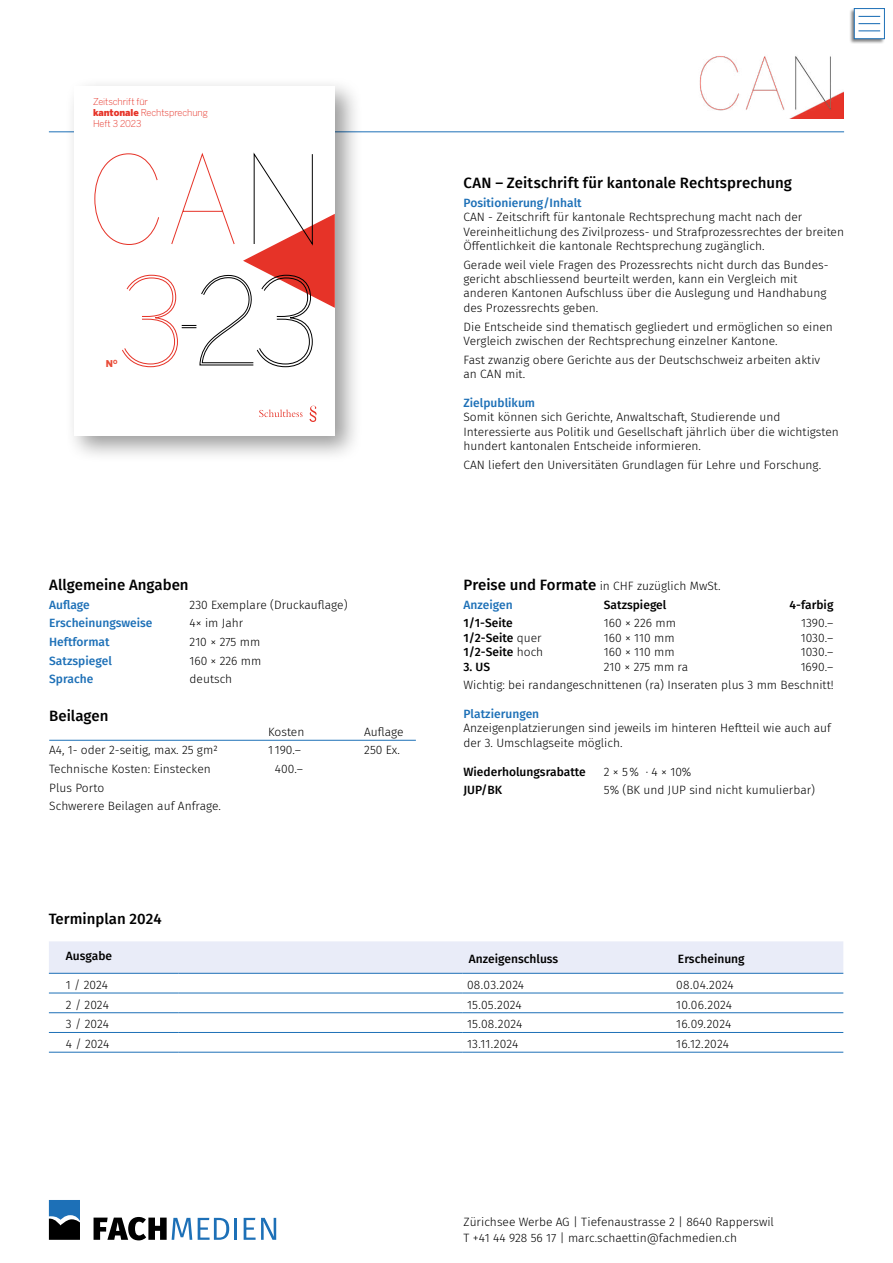
<style>
.page{position:relative;width:893px;height:1263px;background:#fff}
.page>*{position:absolute;margin:0;border:0;box-sizing:border-box;transform-origin:0 0}
.t1{font:500 15px "Fira Sans";color:#000}
.t2{font:300 12px/14.4px "Fira Sans";color:#000}
.t3{font:500 12px "Fira Sans";color:#000}
.t4{font:500 12px "Fira Sans";color:#1d70b7}
.t5{font:300 9.45px/11.2px "Benton Sans";letter-spacing:-.01em;color:#e63328}
.t6{font:900 9.3px "Benton Sans";color:#e94c38}
.s1{font-weight:900}
.s2{font-weight:500;font-size:15px}
.s3{font-weight:500;color:#1d70b7}
.s4{font-weight:300}
</style>
<div class="page">
<hr style="left:49px;top:131px;width:795px;height:1px;background:#1d70b7">
<img style="left:699px;top:56px;width:144px;height:63px">
<hr style="left:49px;top:740px;width:367px;height:1px;background:#1d70b7">
<div style="left:49px;top:941px;width:794px;height:32px;background:#e9ecf8"></div>
<hr style="left:49px;top:973px;width:129px;height:1px;background:#1d70b7">
<hr style="left:178px;top:973px;width:285px;height:1px;background:#1d70b7">
<hr style="left:463px;top:973px;width:209px;height:1px;background:#1d70b7">
<hr style="left:672px;top:973px;width:171px;height:1px;background:#1d70b7">
<hr style="left:49px;top:993px;width:129px;height:1px;background:#1d70b7">
<hr style="left:178px;top:993px;width:285px;height:1px;background:#1d70b7">
<hr style="left:463px;top:993px;width:209px;height:1px;background:#1d70b7">
<hr style="left:672px;top:993px;width:171px;height:1px;background:#1d70b7">
<hr style="left:49px;top:1012px;width:129px;height:1px;background:#1d70b7">
<hr style="left:178px;top:1012px;width:285px;height:1px;background:#1d70b7">
<hr style="left:463px;top:1012px;width:209px;height:1px;background:#1d70b7">
<hr style="left:672px;top:1012px;width:171px;height:1px;background:#1d70b7">
<hr style="left:49px;top:1032px;width:129px;height:1px;background:#1d70b7">
<hr style="left:178px;top:1032px;width:285px;height:1px;background:#1d70b7">
<hr style="left:463px;top:1032px;width:209px;height:1px;background:#1d70b7">
<hr style="left:672px;top:1032px;width:171px;height:1px;background:#1d70b7">
<hr style="left:49px;top:1052px;width:129px;height:1px;background:#1d70b7">
<hr style="left:178px;top:1052px;width:285px;height:1px;background:#1d70b7">
<hr style="left:463px;top:1052px;width:209px;height:1px;background:#1d70b7">
<hr style="left:672px;top:1052px;width:171px;height:1px;background:#1d70b7">
<div style="left:65px;top:76px;width:298px;height:387px;background:#000;opacity:.4"></div>
<div style="left:74px;top:86px;width:261px;height:350px;background:#fff"></div>
<svg style="left:259px;top:409px;width:43px;height:8px"></svg>
<svg style="left:310px;top:406px;width:7px;height:16px"></svg>
<svg style="left:94px;top:153px;width:241px;height:214px"></svg>
<svg style="left:335px;top:435px;width:5px;height:5px"></svg>
<div style="left:849px;top:8px;width:36px;height:36px;background:#000;opacity:.5"></div>
<div style="left:854px;top:9px;width:30px;height:30px;background:#fff;border:1px solid #1d70b7"></div>
<svg style="left:858px;top:16px;width:22px;height:1px"></svg>
<svg style="left:858px;top:30px;width:22px;height:1px"></svg>
<svg style="left:858px;top:23px;width:22px;height:1px"></svg>
<svg style="left:49px;top:1200px;width:31px;height:40px"></svg>
<svg style="left:94px;top:1217px;width:98px;height:23px"></svg>
<svg style="left:198px;top:1218px;width:31px;height:22px"></svg>
<hr style="left:234px;top:1218px;width:3px;height:22px;background:#1d70b7">
<svg style="left:244px;top:1218px;width:32px;height:22px"></svg>
<p class="t5" style="left:93px;top:95px;width:116px">Zeitschrift für<br><span class="s1">kantonale</span> Rechtsprechung<br>Heft 3 2023</p>
<p class="t6" style="left:106px;top:358px;width:13px">N<sup>O</sup></p>
<p class="t1" style="left:49px;top:573px;width:141px">Allgemeine Angaben</p>
<p class="t4" style="left:49px;top:595px;width:42px">Auflage</p>
<p class="t2" style="left:190px;top:597px;width:159px">230 Exemplare (Druckauflage)</p>
<p class="t4" style="left:49px;top:613px;width:105px">Erscheinungsweise</p>
<p class="t2" style="left:190px;top:616px;width:55px">4× im Jahr</p>
<p class="t4" style="left:49px;top:632px;width:62px">Heftformat</p>
<p class="t2" style="left:190px;top:634px;width:72px">210 × 275 mm</p>
<p class="t4" style="left:49px;top:651px;width:64px">Satzspiegel</p>
<p class="t2" style="left:190px;top:653px;width:73px">160 × 226 mm</p>
<p class="t4" style="left:49px;top:669px;width:46px">Sprache</p>
<p class="t2" style="left:190px;top:672px;width:44px">deutsch</p>
<p class="t1" style="left:49px;top:704px;width:61px">Beilagen</p>
<p class="t2" style="left:268px;top:724px;width:38px">Kosten</p>
<p class="t2" style="left:364px;top:724px;width:41px">Auflage</p>
<p class="t2" style="left:49px;top:743px;width:170px">A4, 1- oder 2-seitig, max. 25 gm2</p>
<p class="t2" style="left:268px;top:743px;width:34px">1 190.–</p>
<p class="t2" style="left:364px;top:743px;width:37px">250 Ex.</p>
<p class="t2" style="left:49px;top:762px;width:163px">Technische Kosten: Einstecken</p>
<p class="t2" style="left:275px;top:762px;width:30px">400.–</p>
<p class="t2" style="left:49px;top:778px;width:173px;line-height:18.6px">Plus Porto<br>Schwerere Beilagen auf Anfrage.</p>
<p class="t1" style="left:49px;top:906px;width:114px">Terminplan 2024</p>
<p class="t1" style="left:463px;top:171px;width:330px">CAN – Zeitschrift für kantonale Rechtsprechung</p>
<p class="t4" style="left:463px;top:193px;width:120px">Positionierung/Inhalt</p>
<p class="t2" style="left:463px;top:210px;width:382px">CAN - Zeitschrift für kantonale Rechtsprechung macht nach der<br>Vereinheitlichung des Zivilprozess- und Strafprozessrechtes der breiten<br>Öffentlichkeit die kantonale Rechtsprechung zugänglich.</p>
<p class="t2" style="left:463px;top:257px;width:366px">Gerade weil viele Fragen des Prozessrechts nicht durch das Bundes&shy;gericht abschliessend beurteilt werden, kann ein Vergleich mit anderen Kantonen Aufschluss über die Auslegung und Handhabung des Prozessrechts geben.</p>
<p class="t2" style="left:463px;top:319px;width:371px">Die Entscheide sind thematisch gegliedert und ermöglichen so einen<br>Vergleich zwischen der Rechtsprechung einzelner Kantone.</p>
<p class="t2" style="left:463px;top:352px;width:358px">Fast zwanzig obere Gerichte aus der Deutschschweiz arbeiten aktiv an CAN mit.</p>
<p class="t4" style="left:463px;top:393px;width:73px">Zielpublikum</p>
<p class="t2" style="left:463px;top:410px;width:377px">Somit können sich Gerichte, Anwaltschaft, Studierende und<br>Interessierte aus Politik und Gesellschaft jährlich über die wichtigsten hundert kantonalen Entscheide informieren.</p>
<p class="t2" style="left:463px;top:457px;width:359px">CAN liefert den Universitäten Grundlagen für Lehre und Forschung.</p>
<p class="t2" style="left:463px;top:576px;width:258px;line-height:18.6px"><span class="s2">Preise und Formate</span> in CHF zuzüglich MwSt.<br><span class="s3">Anzeigen</span></p>
<p class="t3" style="left:604px;top:595px;width:64px">Satzspiegel</p>
<p class="t3" style="left:790px;top:595px;width:45px">4-farbig</p>
<p class="t3" style="left:463px;top:613px;width:51px">1/1-Seite</p>
<p class="t2" style="left:604px;top:616px;width:74px">160 × 226 mm</p>
<p class="t2" style="left:801px;top:616px;width:34px">1390.–</p>
<p class="t3" style="left:463px;top:628px;width:80px">1/2-Seite <span class="s4">quer</span></p>
<p class="t2" style="left:604px;top:630px;width:72px">160 × 110 mm</p>
<p class="t2" style="left:801px;top:630px;width:34px">1030.–</p>
<p class="t3" style="left:463px;top:642px;width:81px">1/2-Seite <span class="s4">hoch</span></p>
<p class="t2" style="left:604px;top:645px;width:72px">160 × 110 mm</p>
<p class="t2" style="left:801px;top:645px;width:34px">1030.–</p>
<p class="t3" style="left:463px;top:657px;width:28px">3. US</p>
<p class="t2" style="left:604px;top:659px;width:86px">210 × 275 mm ra</p>
<p class="t2" style="left:463px;top:657px;width:372px;line-height:18.6px;text-align:right">1690.–<br>Wichtig: bei randangeschnittenen (ra) Inseraten plus 3 mm Beschnitt!</p>
<p class="t4" style="left:463px;top:704px;width:77px">Platzierungen</p>
<p class="t2" style="left:463px;top:721px;width:369px">Anzeigenplatzierungen sind jeweils im hinteren Heftteil wie auch auf der 3. Umschlagseite möglich.</p>
<p class="t3" style="left:463px;top:762px;width:124px">Wiederholungsrabatte</p>
<p class="t2" style="left:604px;top:764px;width:89px">2 × 5% · 4 × 10%</p>
<p class="t3" style="left:463px;top:780px;width:40px">JUP/BK</p>
<p class="t2" style="left:604px;top:783px;width:213px">5% (BK und JUP sind nicht kumulierbar)</p>
<p class="t3" style="left:66px;top:946px;width:48px">Ausgabe</p>
<p class="t3" style="left:469px;top:949px;width:91px">Anzeigenschluss</p>
<p class="t3" style="left:678px;top:949px;width:68px">Erscheinung</p>
<p class="t2" style="left:66px;top:977px;width:44px">1 / 2024</p>
<p class="t2" style="left:467px;top:977px;width:59px">08.03.2024</p>
<p class="t2" style="left:676px;top:977px;width:59px">08.04.2024</p>
<p class="t2" style="left:66px;top:997px;width:44px">2 / 2024</p>
<p class="t2" style="left:467px;top:997px;width:56px">15.05.2024</p>
<p class="t2" style="left:676px;top:997px;width:57px">10.06.2024</p>
<p class="t2" style="left:66px;top:1017px;width:45px">3 / 2024</p>
<p class="t2" style="left:467px;top:1017px;width:57px">15.08.2024</p>
<p class="t2" style="left:676px;top:1017px;width:57px">16.09.2024</p>
<p class="t2" style="left:66px;top:1036px;width:45px">4 / 2024</p>
<p class="t2" style="left:467px;top:1036px;width:53px">13.11.2024</p>
<p class="t2" style="left:676px;top:1036px;width:54px">16.12.2024</p>
<p class="t2" style="left:463px;top:1213px;width:312px;line-height:16.5px">Zürichsee Werbe AG | Tiefenaustrasse 2 | 8640 Rapperswil<br>T +41 44 928 56 17 | marc.schaettin@fachmedien.ch</p>
</div>
